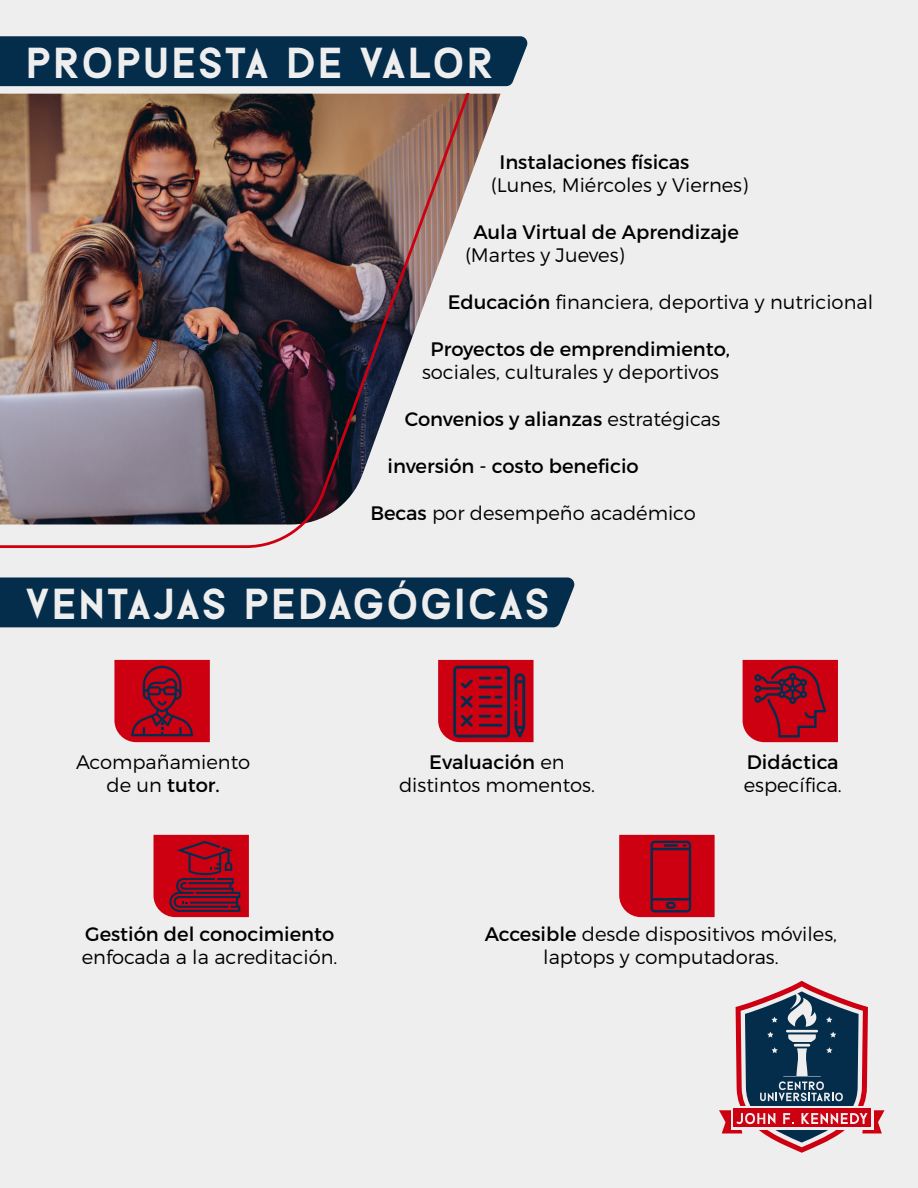
<style>
.page{position:relative;width:918px;height:1188px;background:#efeeee}
.page>*{position:absolute;margin:0;border:0;box-sizing:border-box;transform-origin:0 0}
.t1{font:46.5px "Neura";letter-spacing:.08em;color:#efeeee}
.t2{font:300 19.5px/23.4px "Montserrat";color:#000;text-align:center}
.t3{font:19.5px "Montserrat";color:#000}
.s1{font-weight:400}
.s2{font-weight:300}
</style>
<div class="page">
<svg style="left:719px;top:981px;width:166px;height:172px"></svg>
<div style="left:0;top:36px;width:528px;height:50px;background:#042d4c"></div>
<div style="left:0;top:577px;width:575px;height:50px;background:#042d4c"></div>
<img style="left:0;top:94px;width:476px;height:454px">
<svg style="left:114px;top:660px;width:96px;height:82px;background:#b20a1d"></svg>
<svg style="left:438px;top:660px;width:96px;height:82px;background:#a50d21"></svg>
<svg style="left:743px;top:659px;width:95px;height:83px;background:#b00b1f"></svg>
<svg style="left:619px;top:835px;width:96px;height:82px;background:#b9081b"></svg>
<svg style="left:154px;top:835px;width:95px;height:82px;background:#a50b20"></svg>
<h1 class="t1" style="left:27px;top:39px;width:467px">PROPUESTA DE VALOR</h1>
<p class="t3" style="left:499px;top:147px;width:189px">Instalaciones físicas</p>
<p class="t2" style="left:491px;top:173px;width:257px">(Lunes, Miércoles y Viernes)</p>
<p class="t3" style="left:474px;top:217px;width:264px">Aula Virtual de Aprendizaje</p>
<p class="t2" style="left:465px;top:243px;width:160px">(Martes y Jueves)</p>
<p class="t2" style="left:448px;top:290px;width:425px"><span class="s1">Educación</span> financiera, deportiva y nutricional</p>
<p class="t3" style="left:431px;top:334px;width:299px">Proyectos de emprendimiento,</p>
<p class="t2" style="left:422px;top:360px;width:297px">sociales, culturales y deportivos</p>
<p class="t3" style="left:405px;top:404px;width:317px">Convenios y alianzas <span class="s2">estratégicas</span></p>
<p class="t3" style="left:388px;top:451px;width:250px">inversión - costo beneficio</p>
<p class="t2" style="left:370px;top:501px;width:326px"><span class="s1">Becas</span> por desempeño académico</p>
<p class="t3" style="left:700px;top:220px;width:40px">zaje</p>
<h1 class="t1" style="left:27px;top:581px;width:524px">VENTAJAS PEDAGÓGICAS</h1>
<p class="t2" style="left:76px;top:750px;width:176px">Acompañamiento de un <span class="s1">tutor.</span></p>
<p class="t2" style="left:399px;top:750px;width:197px"><span class="s1">Evaluación</span> en distintos momentos.</p>
<p class="t3" style="left:747px;top:750px;width:93px">Didáctica</p>
<p class="t2" style="left:744px;top:773px;width:100px">específica.</p>
<p class="t3" style="left:85px;top:922px;width:251px">Gestión del conocimiento</p>
<p class="t2" style="left:82px;top:945px;width:257px">enfocada a la acreditación.</p>
<p class="t2" style="left:485px;top:922px;width:354px"><span class="s1">Accesible</span> desde dispositivos móviles, laptops y computadoras.</p>
</div>
